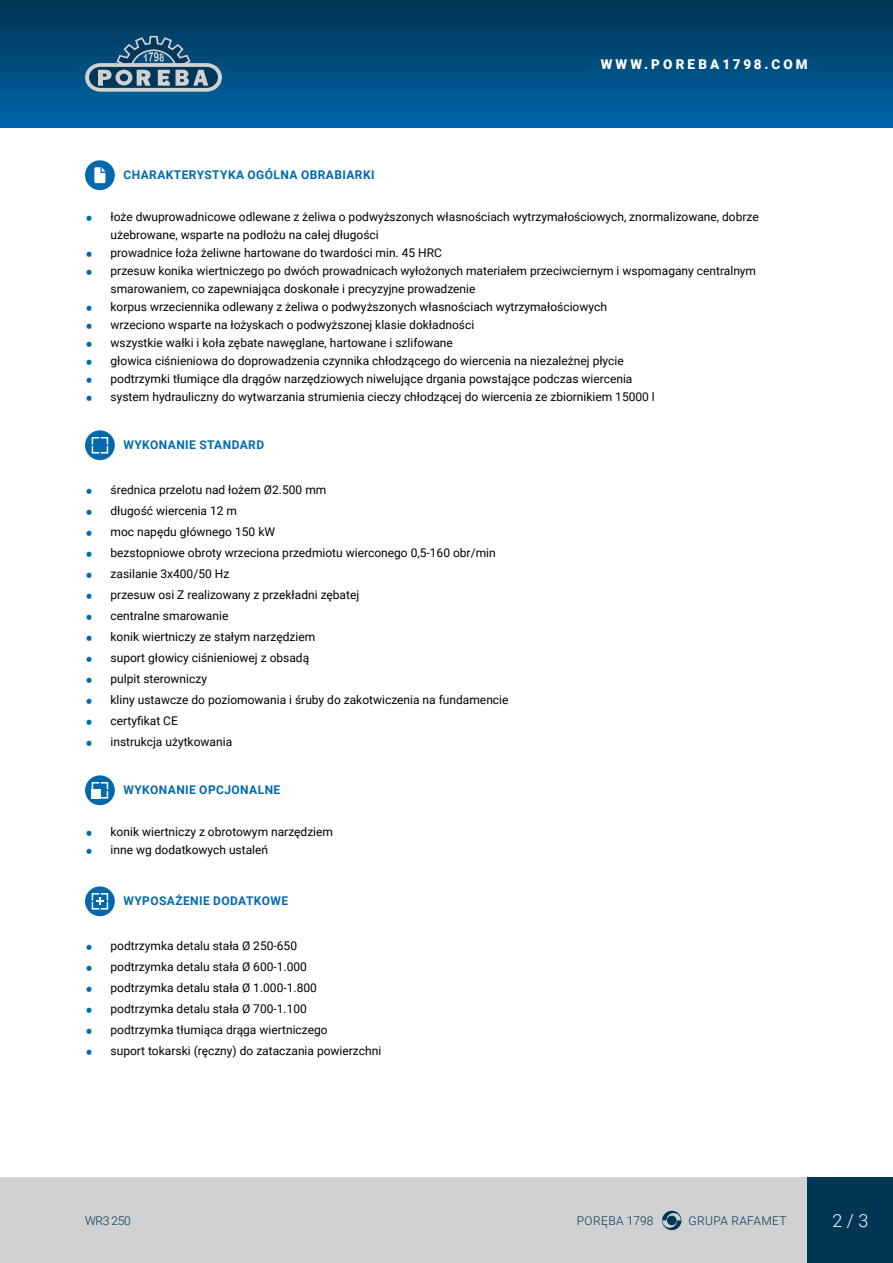
<style>
.page{position:relative;width:893px;height:1263px;background:#fff}
.page>*{position:absolute;margin:0;border:0;box-sizing:border-box;transform-origin:0 0}
.t1{font:300 18px "Roboto";color:#fff}
.t2{font:900 13.5px "Roboto";letter-spacing:.235em;color:#fff}
.t3{font:12px/18px "Roboto";color:#000}
.t4{font:700 12px "Roboto";letter-spacing:.035em;color:#0069ae}
.t5{font:300 12px "Roboto";letter-spacing:.035em;color:#003654}
.s1{font-size:24px;color:#0069ae}
</style>
<div class="page">
<div style="left:0;top:1178px;width:808px;height:85px;background:#d0d1d2"></div>
<div style="left:808px;top:1178px;width:85px;height:85px;background:#003654"></div>
<div style="left:0;top:0;width:893px;height:128px;background:linear-gradient(to bottom,#003452,#06a)"></div>
<svg style="left:662px;top:1211px;width:19px;height:19px"></svg>
<div style="left:667px;top:1215px;width:10px;height:10px;background:#003654;border-radius:5px"></div>
<svg style="left:85px;top:36px;width:137px;height:56px;background:#446f8a"></svg>
<div style="left:85px;top:160px;width:30px;height:30px;background:#0069ae;border-radius:50%"></div>
<svg style="left:94px;top:167px;width:11px;height:16px"></svg>
<svg style="left:85px;top:430px;width:30px;height:30px"></svg>
<svg style="left:92px;top:437px;width:16px;height:16px"></svg>
<svg style="left:85px;top:775px;width:30px;height:30px"></svg>
<svg style="left:92px;top:782px;width:16px;height:16px"></svg>
<div style="left:92px;top:789px;width:9px;height:9px;background:#fff"></div>
<svg style="left:85px;top:886px;width:30px;height:30px"></svg>
<svg style="left:92px;top:893px;width:16px;height:16px"></svg>
<p class="t2" style="left:601px;top:55px;width:208px">WWW.POREBA1798.COM</p>
<p class="t4" style="left:124px;top:166px;width:253px">CHARAKTERYSTYKA OGÓLNA OBRABIARKI</p>
<p class="t3" style="left:111px;top:208px;width:650px;text-indent:-26px"><span class="s1">•</span> łoże dwuprowadnicowe odlewane z żeliwa o podwyższonych własnościach wytrzymałościowych, znormalizowane, dobrze użebrowane, wsparte na podłożu na całej długości</p>
<p class="t3" style="left:85px;top:244px;width:358px"><span class="s1">•</span> prowadnice łoża żeliwne hartowane do twardości min. 45 HRC</p>
<p class="t3" style="left:111px;top:262px;width:647px;text-indent:-26px"><span class="s1">•</span> przesuw konika wiertniczego po dwóch prowadnicach wyłożonych materiałem przeciwciernym i wspomagany centralnym smarowaniem, co zapewniająca doskonałe i precyzyjne prowadzenie</p>
<p class="t3" style="left:85px;top:298px;width:523px"><span class="s1">•</span> korpus wrzeciennika odlewany z żeliwa o podwyższonych własnościach wytrzymałościowych</p>
<p class="t3" style="left:85px;top:316px;width:391px"><span class="s1">•</span> wrzeciono wsparte na łożyskach o podwyższonej klasie dokładności</p>
<p class="t3" style="left:85px;top:334px;width:369px"><span class="s1">•</span> wszystkie wałki i koła zębate nawęglane, hartowane i szlifowane</p>
<p class="t3" style="left:85px;top:352px;width:540px"><span class="s1">•</span> głowica ciśnieniowa do doprowadzenia czynnika chłodzącego do wiercenia na niezależnej płycie</p>
<p class="t3" style="left:85px;top:370px;width:549px"><span class="s1">•</span> podtrzymki tłumiące dla drągów narzędziowych niwelujące drgania powstające podczas wiercenia</p>
<p class="t3" style="left:85px;top:388px;width:571px"><span class="s1">•</span> system hydrauliczny do wytwarzania strumienia cieczy chłodzącej do wiercenia ze zbiornikiem 15000 l</p>
<p class="t4" style="left:124px;top:436px;width:142px">WYKONANIE STANDARD</p>
<p class="t3" style="left:85px;top:481px;width:243px"><span class="s1">•</span> średnica przelotu nad łożem Ø2.500 mm</p>
<p class="t3" style="left:85px;top:502px;width:154px"><span class="s1">•</span> długość wiercenia 12 m</p>
<p class="t3" style="left:85px;top:523px;width:192px"><span class="s1">•</span> moc napędu głównego 150 kW</p>
<p class="t3" style="left:85px;top:544px;width:412px"><span class="s1">•</span> bezstopniowe obroty wrzeciona przedmiotu wierconego 0,5-160 obr/min</p>
<p class="t3" style="left:85px;top:565px;width:146px"><span class="s1">•</span> zasilanie 3x400/50 Hz</p>
<p class="t3" style="left:85px;top:586px;width:276px"><span class="s1">•</span> przesuw osi Z realizowany z przekładni zębatej</p>
<p class="t3" style="left:85px;top:607px;width:145px"><span class="s1">•</span> centralne smarowanie</p>
<p class="t3" style="left:85px;top:628px;width:232px"><span class="s1">•</span> konik wiertniczy ze stałym narzędziem</p>
<p class="t3" style="left:85px;top:649px;width:226px"><span class="s1">•</span> suport głowicy ciśnieniowej z obsadą</p>
<p class="t3" style="left:85px;top:670px;width:124px"><span class="s1">•</span> pulpit sterowniczy</p>
<p class="t3" style="left:85px;top:691px;width:425px"><span class="s1">•</span> kliny ustawcze do poziomowania i śruby do zakotwiczenia na fundamencie</p>
<p class="t3" style="left:85px;top:712px;width:94px"><span class="s1">•</span> certyfikat CE</p>
<p class="t3" style="left:85px;top:733px;width:149px"><span class="s1">•</span> instrukcja użytkowania</p>
<p class="t4" style="left:124px;top:781px;width:158px">WYKONANIE OPCJONALNE</p>
<p class="t3" style="left:85px;top:823px;width:250px"><span class="s1">•</span> konik wiertniczy z obrotowym narzędziem</p>
<p class="t3" style="left:85px;top:841px;width:185px"><span class="s1">•</span> inne wg dodatkowych ustaleń</p>
<p class="t4" style="left:124px;top:892px;width:166px">WYPOSAŻENIE DODATKOWE</p>
<p class="t3" style="left:85px;top:937px;width:214px"><span class="s1">•</span> podtrzymka detalu stała Ø 250-650</p>
<p class="t3" style="left:85px;top:958px;width:223px"><span class="s1">•</span> podtrzymka detalu stała Ø 600-1.000</p>
<p class="t3" style="left:85px;top:979px;width:233px"><span class="s1">•</span> podtrzymka detalu stała Ø 1.000-1.800</p>
<p class="t3" style="left:85px;top:1000px;width:223px"><span class="s1">•</span> podtrzymka detalu stała Ø 700-1.100</p>
<p class="t3" style="left:85px;top:1021px;width:244px"><span class="s1">•</span> podtrzymka tłumiąca drąga wiertniczego</p>
<p class="t3" style="left:85px;top:1042px;width:298px"><span class="s1">•</span> suport tokarski (ręczny) do zataczania powierzchni</p>
<p class="t5" style="left:85px;top:1212px;width:47px">WR3 250</p>
<p class="t5" style="left:577px;top:1212px;width:78px">PORĘBA 1798</p>
<p class="t5" style="left:688px;top:1212px;width:100px">GRUPA RAFAMET</p>
<h1 class="t1" style="left:832px;top:1208px;width:37px">2 / 3</h1>
</div>
